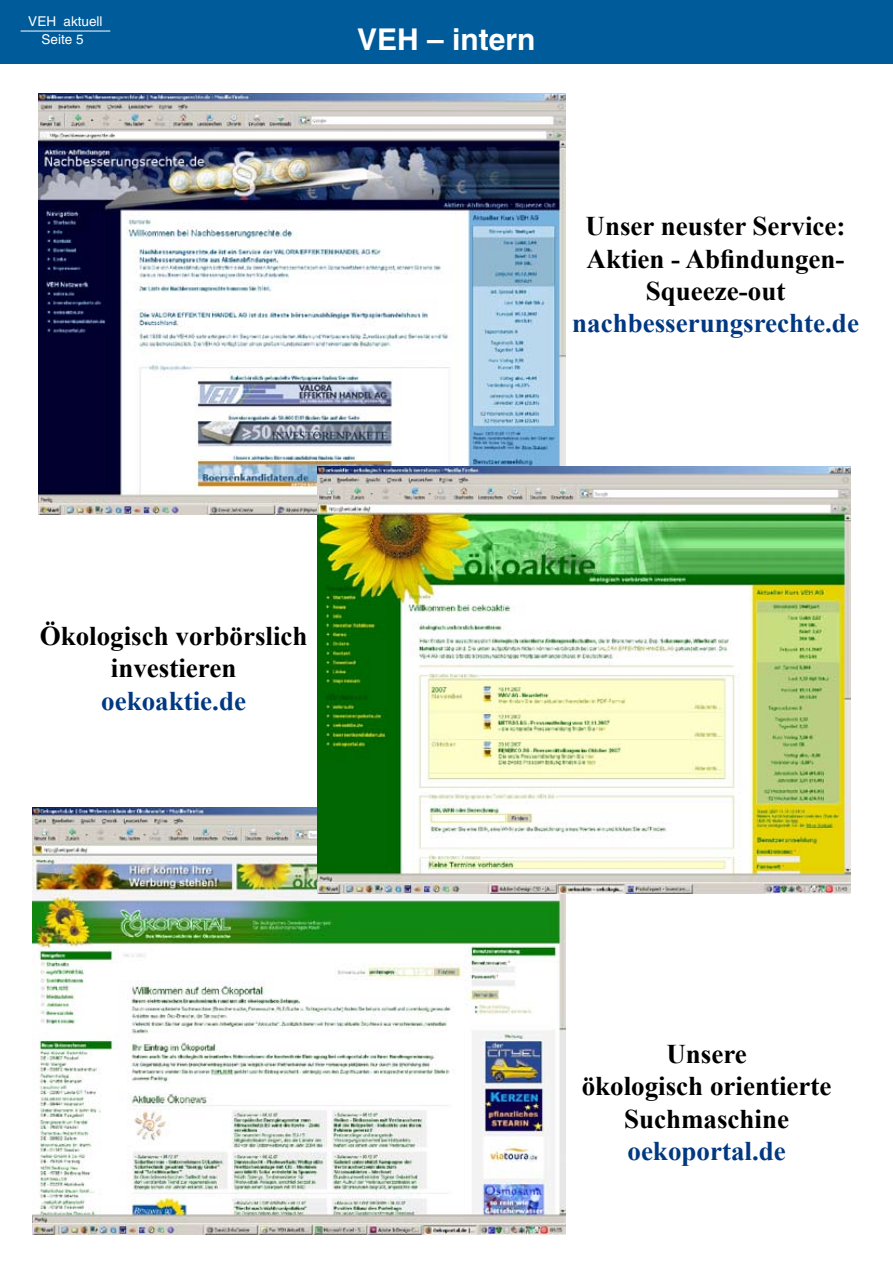
<style>
.page{position:relative;width:893px;height:1263px;background:#fff}
.page>*{position:absolute;margin:0;border:0;box-sizing:border-box;transform-origin:0 0}
.t1{font:700 30px "Helvetica LT";color:#fff}
.t2{font:700 27px/32.4px "Times New Roman";color:#000;text-align:center}
.t3{font:700 27px "Times New Roman";color:#003882}
.t4{font:13.5px/17.5px "Helvetica LT";color:#fff;text-align:center}
</style>
<div class="page">
<img style="left:38px;top:93px;width:527px;height:421px">
<img style="left:33px;top:808px;width:533px;height:426px">
<div style="left:0;top:0;width:893px;height:64px;background:#005b9a"></div>
<hr style="left:21px;top:31px;width:89px;height:1px;background:#fff">
<img style="left:318px;top:467px;width:532px;height:426px">
<p class="t4" style="left:28px;top:13px;width:76px">VEH aktuell<br>Seite 5</p>
<p class="t1" style="left:357px;top:21px;width:180px">VEH – intern</p>
<p class="t2" style="left:586px;top:209px;width:261px">Unser neuster Service:<br>Aktien - Abfindungen-<br>Squeeze-out</p>
<p class="t3" style="left:572px;top:305px;width:288px">nachbesserungsrechte.de</p>
<p class="t2" style="left:40px;top:619px;width:269px">Ökologisch vorbörslich investieren</p>
<p class="t3" style="left:101px;top:682px;width:146px">oekoaktie.de</p>
<p class="t2" style="left:582px;top:1037px;width:251px">Unsere<br>ökologisch orientierte<br>Suchmaschine</p>
<p class="t3" style="left:627px;top:1132px;width:160px">oekoportal.de</p>
</div>
